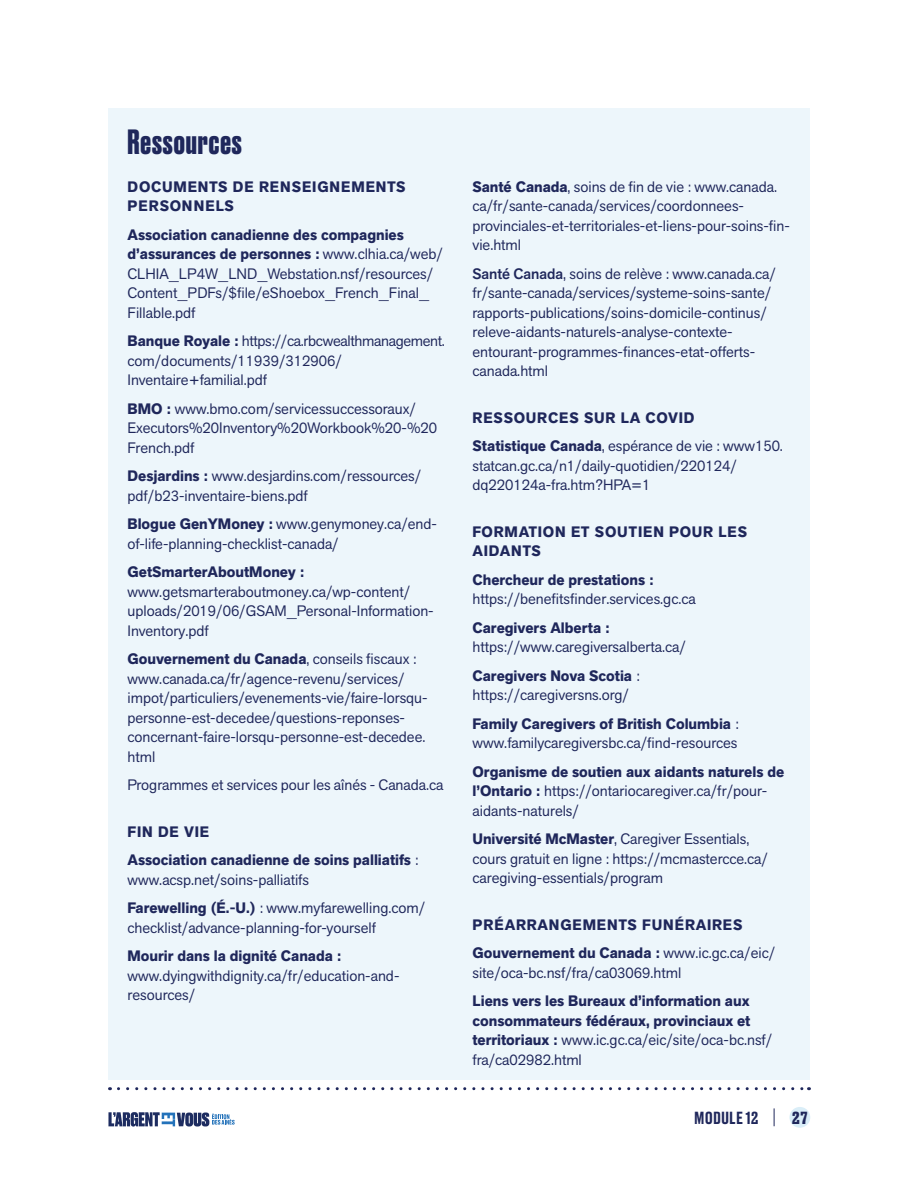
<style>
.page{position:relative;width:918px;height:1188px;background:#fff}
.page>*{position:absolute;margin:0;border:0;box-sizing:border-box;transform-origin:0 0}
.Third_level_header{font:700 33px "Druk";letter-spacing:.03em;color:#1f275b}
.t1{font:500 16.5px "Druk Text";letter-spacing:.005em;color:#1f275b}
.t2{font:700 16.5px "Druk Text";color:#1f275b}
.t3{font:15px/19.5px "Akzid Grtsk Next";color:#1f275b}
.Third_level_header-2{font:700 15px/19.5px "Akzid Grtsk Next";letter-spacing:.015em;color:#1f275b}
.Third_level_header-3{font:700 15px/19.5px "Akzid Grtsk Next";letter-spacing:.05em;color:#1f275b}
.s1{font-weight:700}
.s2{font-weight:400}
.s3{font-weight:500}
</style>
<div class="page">
<div style="left:789px;top:1107px;width:21px;height:21px;background:#daeef8;border-radius:50%"></div>
<svg style="left:774px;top:1108px;width:1px;height:18px"></svg>
<svg style="left:108px;top:1112px;width:127px;height:15px"></svg>
<div style="left:108px;top:108px;width:702px;height:972px;background:#edf6fb"></div>
<svg style="left:118px;top:1087px;width:691px;height:3px"></svg>
<p class="Third_level_header" style="left:128px;top:120px;width:116px">Ressources</p>
<p class="Third_level_header-3" style="left:128px;top:177px;width:280px">DOCUMENTS DE RENSEIGNEMENTS<br>PERSONNELS</p>
<p class="t3" style="left:128px;top:225px;width:317px"><span class="s1">Association canadienne des compagnies d’assurances de personnes :</span> www.clhia.ca/web/ CLHIA_LP4W_LND_Webstation.nsf/resources/ Content_PDFs/$file/eShoebox_French_Final_ Fillable.pdf</p>
<p class="t3" style="left:128px;top:331px;width:319px"><span class="s1">Banque Royale :</span> https://ca.rbcwealthmanagement. com/documents/11939/312906/<br>Inventaire+familial.pdf</p>
<p class="t3" style="left:128px;top:399px;width:311px"><span class="s1">BMO :</span> www.bmo.com/servicessuccessoraux/<br>Executors%20Inventory%20Workbook%20-%20<br>French.pdf</p>
<p class="t3" style="left:128px;top:466px;width:295px"><span class="s1">Desjardins :</span> www.desjardins.com/ressources/ pdf/b23-inventaire-biens.pdf</p>
<p class="t3" style="left:128px;top:514px;width:311px"><span class="s1">Blogue GenYMoney :</span> www.genymoney.ca/end&shy;of-life-planning-checklist-canada/</p>
<p class="t3" style="left:128px;top:562px;width:308px"><span class="s1">GetSmarterAboutMoney : </span>www.getsmarteraboutmoney.ca/wp-content/ uploads/2019/06/GSAM_Personal-Information-Inventory.pdf</p>
<p class="t3" style="left:128px;top:649px;width:302px"><span class="s1">Gouvernement du Canada</span>, conseils fiscaux : www.canada.ca/fr/agence-revenu/services/ impot/particuliers/evenements-vie/faire-lorsqu&shy;personne-est-decedee/questions-reponses&shy;concernant-faire-lorsqu-personne-est-decedee. html</p>
<p class="t3" style="left:128px;top:775px;width:317px">Programmes et services pour les aînés - Canada.ca</p>
<p class="Third_level_header-2" style="left:128px;top:822px;width:83px">FIN DE VIE</p>
<p class="Third_level_header-2" style="left:128px;top:850px;width:293px">Association canadienne de soins palliatifs <span class="s2">: www.acsp.net/soins-palliatifs</span></p>
<p class="t3" style="left:128px;top:898px;width:299px"><span class="s1">Farewelling (É.-U.)</span> : www.myfarewelling.com/ checklist/advance-planning-for-yourself</p>
<p class="t3" style="left:128px;top:946px;width:273px"><span class="s1">Mourir dans la dignité Canada : </span>www.dyingwithdignity.ca/fr/education-and&shy;resources/</p>
<p class="t3" style="left:472px;top:177px;width:319px"><span class="s1">Santé Canada</span>, soins de fin de vie : www.canada. ca/fr/sante-canada/services/coordonnees&shy;provinciales-et-territoriales-et-liens-pour-soins-fin&shy;vie.html</p>
<p class="t3" style="left:472px;top:264px;width:305px"><span class="s3">Santé Canada</span>, soins de relève : www.canada.ca/ fr/sante-canada/services/systeme-soins-sante/ rapports-publications/soins-domicile-continus/ releve-aidants-naturels-analyse-contexte&shy;entourant-programmes-finances-etat-offerts&shy;canada.html</p>
<p class="Third_level_header-3" style="left:473px;top:408px;width:224px">RESSOURCES SUR LA COVID</p>
<p class="t3" style="left:472px;top:436px;width:312px"><span class="s1">Statistique Canada</span>, espérance de vie : www150. statcan.gc.ca/n1/daily-quotidien/220124/ dq220124a-fra.htm?HPA=1</p>
<p class="Third_level_header-3" style="left:473px;top:522px;width:276px">FORMATION ET SOUTIEN POUR LES<br>AIDANTS</p>
<p class="t3" style="left:472px;top:570px;width:225px"><span class="s1">Chercheur de prestations : </span>https://benefitsfinder.services.gc.ca</p>
<p class="t3" style="left:472px;top:618px;width:215px"><span class="s1">Caregivers Alberta : </span>https://www.caregiversalberta.ca/</p>
<p class="t3" style="left:472px;top:666px;width:169px"><span class="s1">Caregivers Nova Scotia</span> : https://caregiversns.org/</p>
<p class="t3" style="left:472px;top:714px;width:268px"><span class="s1">Family Caregivers of British Columbia</span> : www.familycaregiversbc.ca/find-resources</p>
<p class="t3" style="left:472px;top:762px;width:313px"><span class="s1">Organisme de soutien aux aidants naturels de l’Ontario :</span> https://ontariocaregiver.ca/fr/pour&shy;aidants-naturels/</p>
<p class="t3" style="left:472px;top:829px;width:297px"><span class="s1">Université McMaster</span>, Caregiver Essentials, cours gratuit en ligne : https://mcmastercce.ca/ caregiving-essentials/program</p>
<p class="Third_level_header-3" style="left:473px;top:915px;width:272px">PRÉARRANGEMENTS FUNÉRAIRES</p>
<p class="t3" style="left:472px;top:943px;width:304px"><span class="s1">Gouvernement du Canada :</span> www.ic.gc.ca/eic/ site/oca-bc.nsf/fra/ca03069.html</p>
<p class="Third_level_header-2" style="left:472px;top:991px;width:301px">Liens vers les Bureaux d’information aux consommateurs fédéraux, provinciaux et territoriaux : <span class="s2">www.ic.gc.ca/eic/site/oca-bc.nsf/ fra/ca02982.html</span></p>
<p class="t1" style="left:694px;top:1109px;width:66px">MODULE 12</p>
<p class="t2" style="left:792px;top:1109px;width:17px">27</p>
</div>
